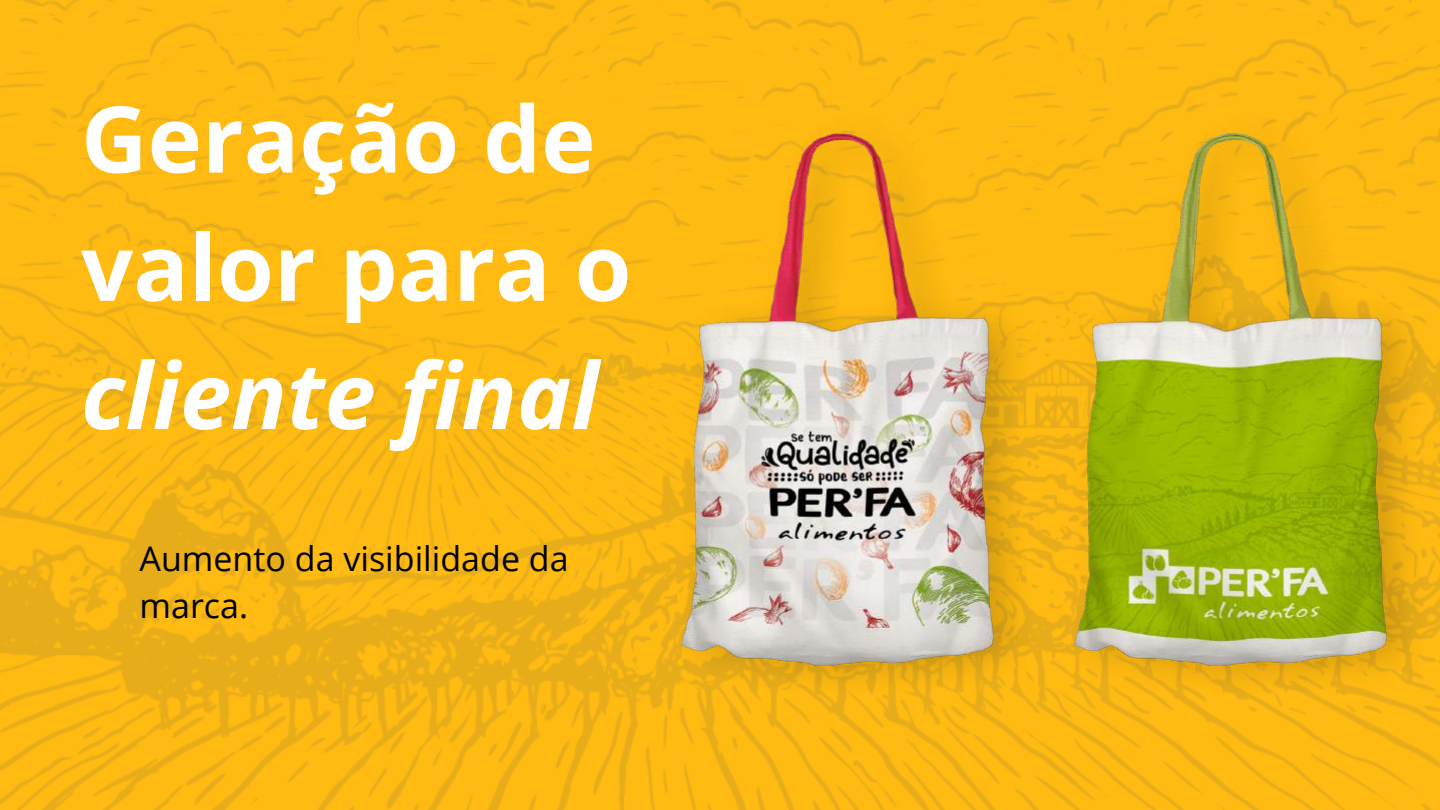
<style>
.page{position:relative;width:1440px;height:810px;background:#fff}
.page>*{position:absolute;margin:0;border:0;box-sizing:border-box;transform-origin:0 0}
.t1{font:700 92px/128.2px "Open Sans";color:#fff}
.t2{font:italic 700 92px "Open Sans";color:#fff}
.t3{font:34px/47.2px "Open Sans";color:#000}
</style>
<div class="page">
<img style="left:0;top:0;width:1440px;height:810px">
<img style="left:451px;top:110px;width:393px;height:591px">
<img style="left:844px;top:110px;width:596px;height:591px">
<h1 class="t1" style="left:81px;top:73px;width:552px">Geração de valor para o</h1>
<h1 class="t2" style="left:81px;top:331px;width:519px">cliente final</h1>
<p class="t3" style="left:140px;top:534px;width:431px">Aumento da visibilidade da marca.</p>
</div>
